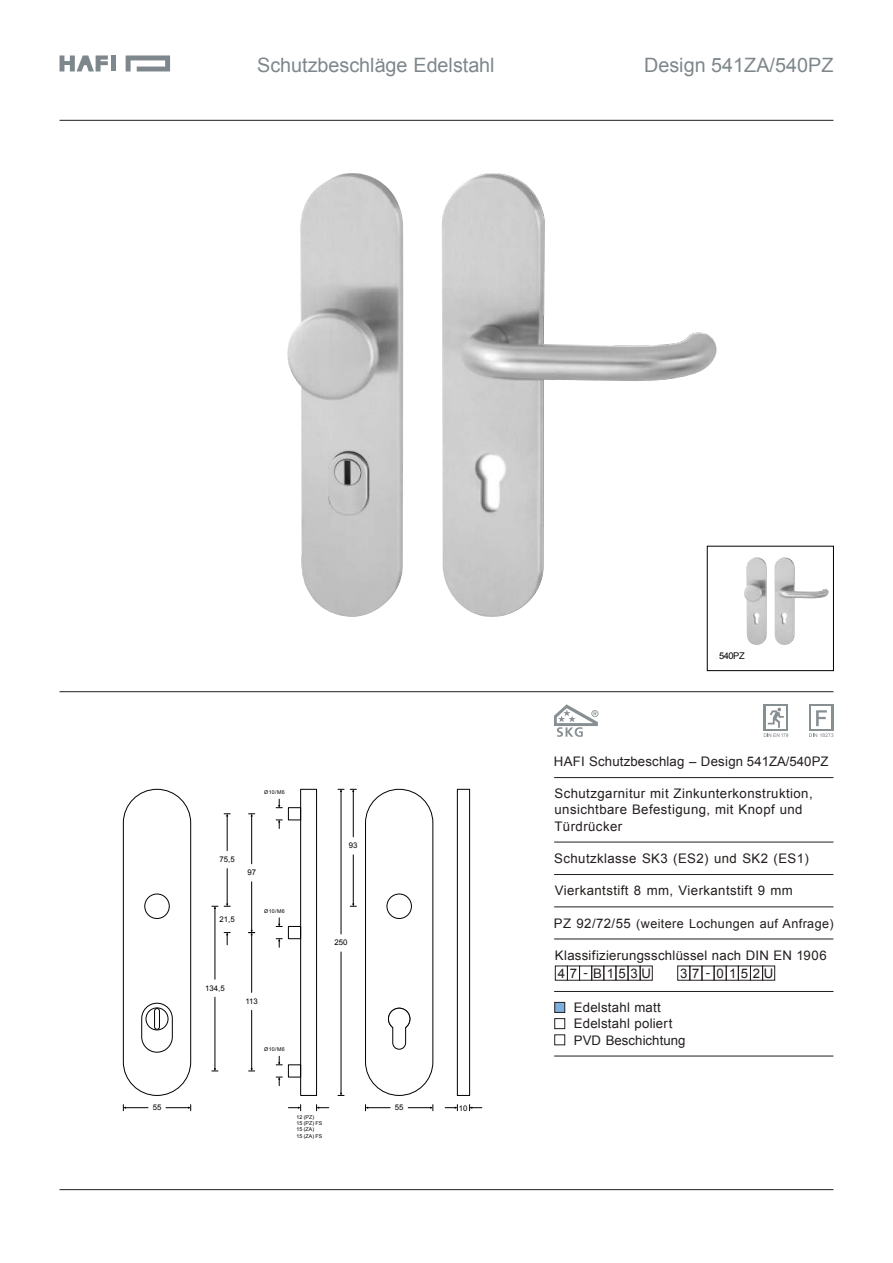
<style>
.page{position:relative;width:893px;height:1263px;background:#fff}
.page>*{position:absolute;margin:0;border:0;box-sizing:border-box;transform-origin:0 0}
.t1{font:19.8px "Arial";color:#7e878c}
.t2{font:13.2px/16.2px "Arial";letter-spacing:.03em;color:#231e1d}
.t3{font:13.2px "Arial";letter-spacing:.01em;color:#231e1d}
.t4{font:13.2px "Arial";letter-spacing:.36em;color:#221e1f}
.t5{font:12.6px "Arial";letter-spacing:.03em;color:#231e1d}
.t6{font:9.3px "Arial";letter-spacing:-.045em;color:#000}
.t7{font:7.8px "Arial";color:#000}
.t8{font:5.25px/6.3px "Arial";color:#000}
.s1{font-size:13.2px}
</style>
<div class="page">
<hr style="left:60px;top:120px;width:773px;height:1px;background:#231e1d">
<hr style="left:60px;top:1189px;width:773px;height:1px;background:#231e1d">
<hr style="left:60px;top:691px;width:773px;height:1px;background:#231e1d">
<svg style="left:60px;top:55px;width:48px;height:16px"></svg>
<svg style="left:126px;top:55px;width:44px;height:16px"></svg>
<div style="left:111px;top:55px;width:5px;height:16px;background:#7e878c"></div>
<hr style="left:554px;top:777px;width:279px;height:1px;background:#231e1d">
<hr style="left:554px;top:842px;width:279px;height:1px;background:#231e1d">
<hr style="left:554px;top:874px;width:279px;height:1px;background:#231e1d">
<hr style="left:554px;top:939px;width:279px;height:1px;background:#231e1d">
<hr style="left:554px;top:991px;width:279px;height:1px;background:#231e1d">
<hr style="left:554px;top:907px;width:279px;height:1px;background:#231e1d">
<div style="left:555px;top:966px;width:13px;height:14px;border:1px solid #231e1d"></div>
<div style="left:567px;top:966px;width:13px;height:14px;border:1px solid #231e1d"></div>
<div style="left:604px;top:966px;width:12px;height:14px;border:1px solid #231e1d"></div>
<div style="left:628px;top:966px;width:12px;height:14px;border:1px solid #231e1d"></div>
<div style="left:640px;top:966px;width:12px;height:14px;border:1px solid #231e1d"></div>
<div style="left:579px;top:966px;width:13px;height:14px;border:1px solid #231e1d"></div>
<div style="left:592px;top:966px;width:12px;height:14px;border:1px solid #231e1d"></div>
<div style="left:678px;top:966px;width:12px;height:14px;border:1px solid #231e1d"></div>
<div style="left:690px;top:966px;width:12px;height:14px;border:1px solid #231e1d"></div>
<div style="left:726px;top:966px;width:12px;height:14px;border:1px solid #231e1d"></div>
<div style="left:738px;top:966px;width:13px;height:14px;border:1px solid #231e1d"></div>
<div style="left:750px;top:966px;width:13px;height:14px;border:1px solid #231e1d"></div>
<div style="left:762px;top:966px;width:13px;height:14px;border:1px solid #231e1d"></div>
<div style="left:714px;top:966px;width:12px;height:14px;border:1px solid #231e1d"></div>
<svg style="left:809px;top:704px;width:24px;height:27px"></svg>
<div style="left:811px;top:707px;width:20px;height:22px;background:#fff"></div>
<svg style="left:816px;top:710px;width:11px;height:16px"></svg>
<svg style="left:809px;top:733px;width:24px;height:4px"></svg>
<svg style="left:764px;top:704px;width:24px;height:4px"></svg>
<div style="left:766px;top:707px;width:20px;height:22px;background:#fff"></div>
<svg style="left:764px;top:708px;width:24px;height:29px"></svg>
<svg style="left:554px;top:704px;width:44px;height:33px"></svg>
<div style="left:707px;top:546px;width:127px;height:125px;border:1px solid #000"></div>
<div style="left:300px;top:789px;width:17px;height:307px;border:1px solid #000"></div>
<svg style="left:365px;top:1104px;width:25px;height:7px"></svg>
<svg style="left:408px;top:1104px;width:26px;height:7px"></svg>
<svg style="left:123px;top:1104px;width:25px;height:7px"></svg>
<svg style="left:166px;top:1104px;width:25px;height:7px"></svg>
<svg style="left:316px;top:1104px;width:13px;height:7px"></svg>
<svg style="left:288px;top:1104px;width:13px;height:7px"></svg>
<hr style="left:353px;top:855px;width:1px;height:50px;background:#000">
<svg style="left:350px;top:903px;width:6px;height:4px"></svg>
<hr style="left:353px;top:790px;width:1px;height:47px;background:#000">
<hr style="left:341px;top:952px;width:1px;height:142px;background:#000">
<svg style="left:338px;top:1093px;width:6px;height:3px"></svg>
<hr style="left:341px;top:790px;width:1px;height:144px;background:#000">
<svg style="left:365px;top:789px;width:105px;height:307px"></svg>
<svg style="left:469px;top:1104px;width:13px;height:7px"></svg>
<svg style="left:445px;top:1104px;width:13px;height:7px"></svg>
<div style="left:141px;top:1003px;width:32px;height:49px;border:1px solid #000;border-radius:15px"></div>
<div style="left:123px;top:789px;width:68px;height:307px;border:1px solid #000;border-radius:34px"></div>
<svg style="left:144px;top:799px;width:157px;height:287px"></svg>
<img style="left:287px;top:173px;width:116px;height:444px">
<img style="left:442px;top:173px;width:274px;height:444px">
<img style="left:744px;top:557px;width:23px;height:88px">
<img style="left:774px;top:557px;width:55px;height:88px">
<img style="left:329px;top:451px;width:40px;height:64px">
<hr style="left:554px;top:1056px;width:279px;height:1px;background:#231e1d">
<div style="left:555px;top:1002px;width:10px;height:10px;background:#7cafde;border:1px solid #231e1d"></div>
<div style="left:555px;top:1018px;width:10px;height:11px;background:#fff;border:1px solid #231e1d"></div>
<div style="left:555px;top:1035px;width:10px;height:10px;border:1px solid #231e1d"></div>
<h1 class="t1" style="left:257px;top:52px;width:239px">Schutzbeschläge Edelstahl</h1>
<h1 class="t1" style="left:644px;top:52px;width:191px">Design 541ZA/540PZ</h1>
<p class="t7" style="left:153px;top:1103px;width:10px">55</p>
<p class="t8" style="left:264px;top:789px;width:22px">Ø10/M6</p>
<p class="t7" style="left:220px;top:854px;width:17px">75,5</p>
<p class="t7" style="left:247px;top:867px;width:10px">97</p>
<p class="t7" style="left:220px;top:914px;width:17px">21,5</p>
<p class="t8" style="left:264px;top:908px;width:22px">Ø10/M6</p>
<p class="t7" style="left:205px;top:983px;width:21px">134,5</p>
<p class="t7" style="left:245px;top:996px;width:14px">113</p>
<p class="t8" style="left:264px;top:1046px;width:22px">Ø10/M6</p>
<p class="t7" style="left:349px;top:840px;width:10px">93</p>
<p class="t7" style="left:335px;top:938px;width:15px">250</p>
<p class="t8" style="left:296px;top:1114px;width:27px">12 (PZ)<br>15 (PZ) FS<br>15 (ZA)<br>15 (ZA) FS</p>
<p class="t7" style="left:395px;top:1103px;width:10px">55</p>
<p class="t7" style="left:459px;top:1103px;width:10px">10</p>
<p class="t6" style="left:719px;top:650px;width:27px">540PZ</p>
<p class="t3" style="left:554px;top:753px;width:276px">HAFI Schutzbeschlag – Design 541ZA/540PZ</p>
<p class="t2" style="left:554px;top:786px;width:260px">Schutzgarnitur mit Zinkunterkonstruktion, unsichtbare Befestigung, mit Knopf und<br>Türdrücker</p>
<p class="t2" style="left:554px;top:850px;width:256px">Schutzklasse SK3 (ES2) und SK2 (ES1)</p>
<p class="t2" style="left:555px;top:883px;width:240px">Vierkantstift 8 mm, Vierkantstift 9 mm</p>
<p class="t5" style="left:554px;top:915px;width:281px"><span class="s1">PZ 92/72/55</span> (weitere Lochungen auf Anfrage)</p>
<p class="t2" style="left:555px;top:947px;width:273px">Klassifizierungsschlüssel nach DIN EN 1906</p>
<p class="t4" style="left:583px;top:964px;width:69px">- 153U</p>
<p class="t4" style="left:680px;top:964px;width:95px">37 - 0152U</p>
<p class="t4" style="left:558px;top:964px;width:46px">47 B</p>
<p class="t2" style="left:574px;top:999px;width:113px">Edelstahl matt<br>Edelstahl poliert<br>PVD Beschichtung</p>
</div>
